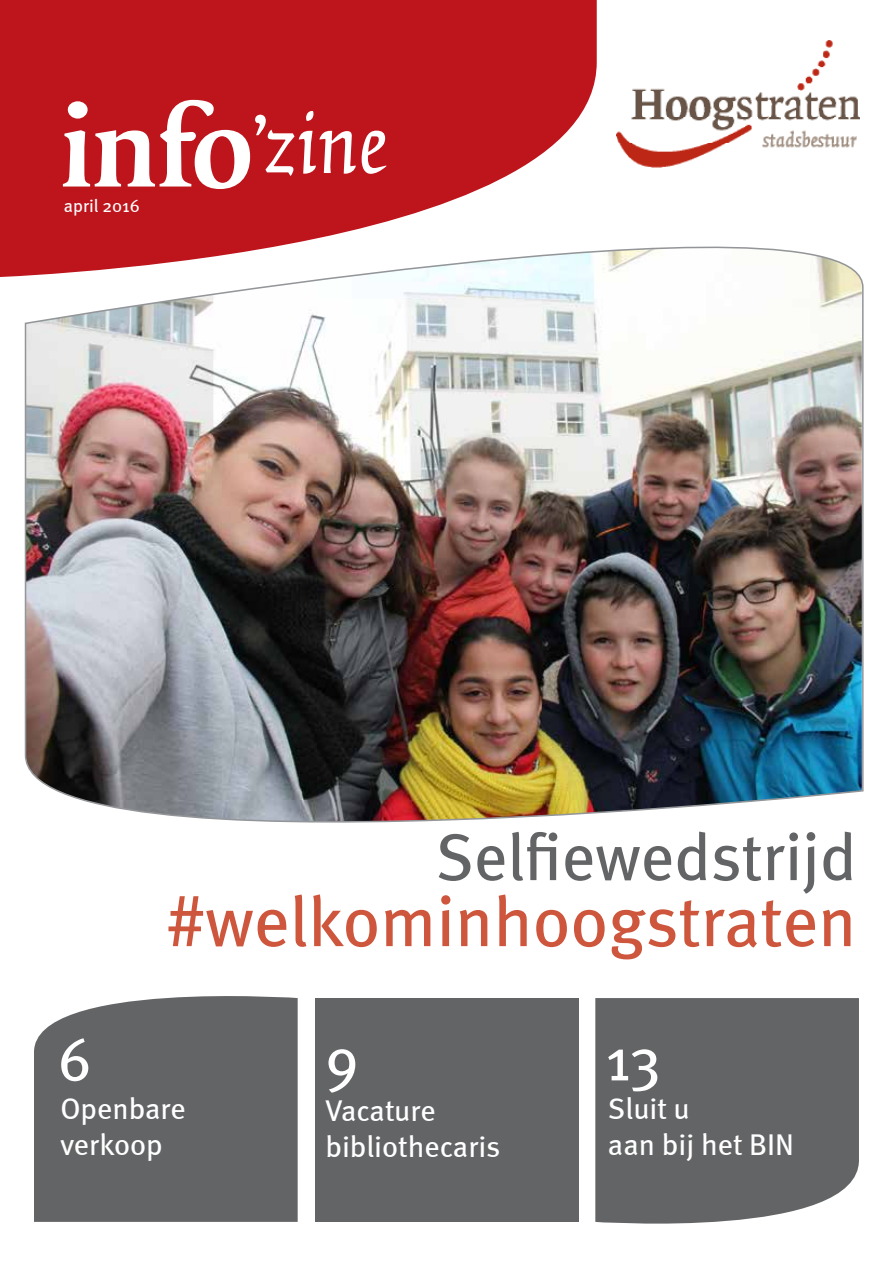
<style>
.page{position:relative;width:893px;height:1263px;background:#fff}
.page>*{position:absolute;margin:0;border:0;box-sizing:border-box;transform-origin:0 0}
.t1{font:70.5px "Meta";color:#cd563d}
.t2{font:66px "Meta";color:#636466}
.t3{font:60px "Meta";color:#fff}
.t4{font:30px/36px "Meta";color:#fff}
.t5{font:18px "Meta";color:#fff}
</style>
<div class="page">
<div style="left:315px;top:998px;width:263px;height:224px;background:#636466"></div>
<div style="left:34px;top:996px;width:264px;height:226px;background:#636466"></div>
<div style="left:595px;top:998px;width:264px;height:226px;background:#636466"></div>
<img style="left:24px;top:246px;width:840px;height:577px">
<svg style="left:0;top:0;width:597px;height:278px;fill:#be141b"></svg>
<svg style="left:63px;top:100px;width:323px;height:89px"></svg>
<img style="left:617px;top:40px;width:242px;height:128px">
<p class="t5" style="left:64px;top:195px;width:78px">april 2016</p>
<h2 class="t2" style="left:435px;top:818px;width:423px">Selfiewedstrijd</h2>
<h1 class="t1" style="left:166px;top:880px;width:692px">#welkominhoogstraten</h1>
<h3 class="t3" style="left:58px;top:1024px;width:35px">6</h3>
<p class="t4" style="left:60px;top:1090px;width:127px">Openbare verkoop</p>
<h3 class="t3" style="left:326px;top:1024px;width:34px">9</h3>
<h3 class="t3" style="left:605px;top:1024px;width:57px">13</h3>
<p class="t4" style="left:608px;top:1090px;width:187px">Sluit u<br>aan bij het BIN</p>
<p class="t4" style="left:325px;top:1092px;width:176px">Vacature bibliothecaris</p>
</div>
